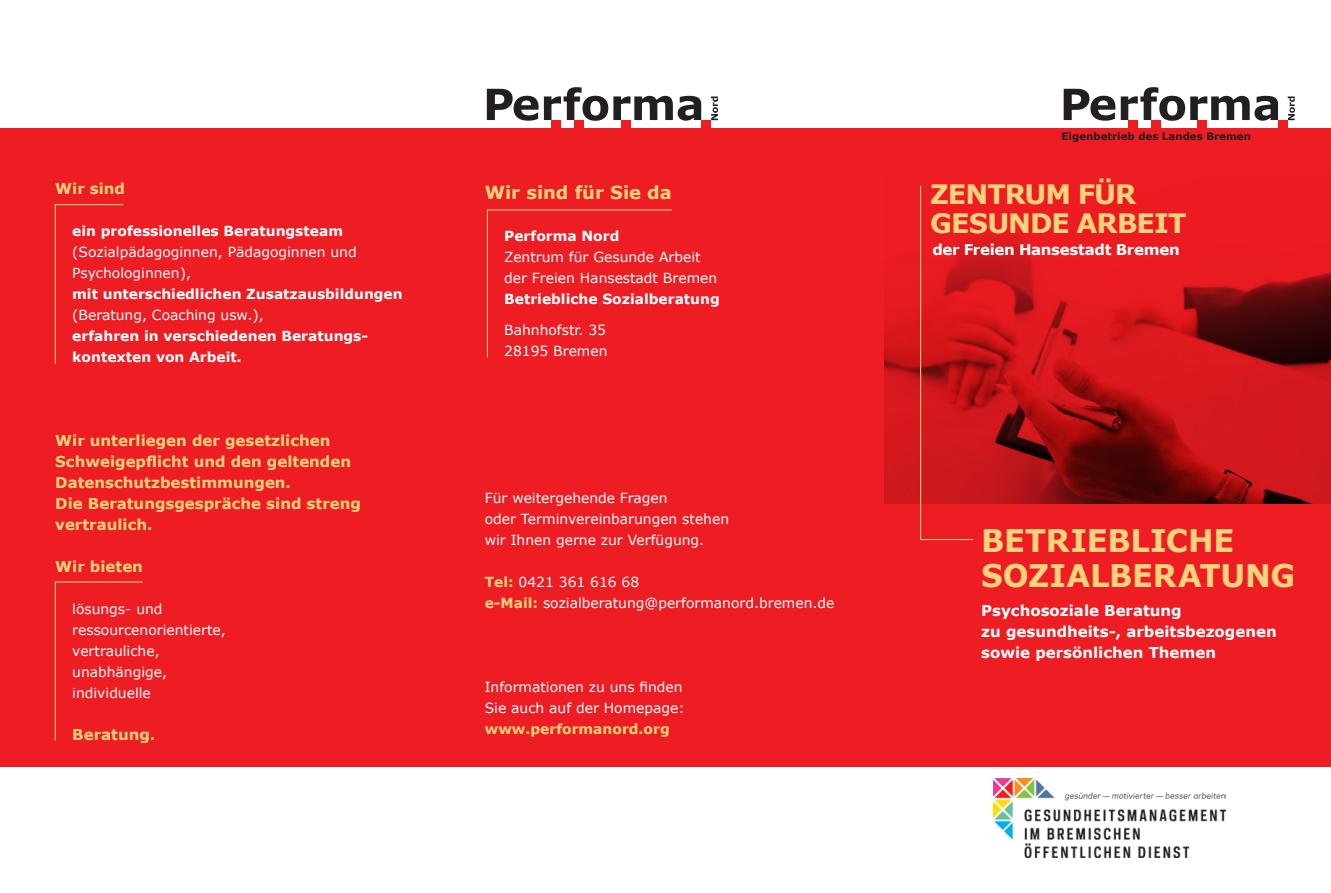
<style>
.page{position:relative;width:1331px;height:893px;background:#fff}
.page>*{position:absolute;margin:0;border:0;box-sizing:border-box;transform-origin:0 0}
.t1{font:700 31.2px "Verdana";letter-spacing:-.005em;color:#fed37c}
.t2{font:700 26.7px/30px "Verdana";letter-spacing:-.035em;color:#fed37c}
.t3{font:700 18px "Verdana";color:#fed37c}
.t4{font:700 15px/21px "Verdana";color:#fed37c}
.t5{font:700 15px/21px "Verdana";color:#fff}
.t6{font:700 14.85px "Verdana";letter-spacing:-.02em;color:#fff}
.t7{font:13.8px/21px "Verdana";color:#fff}
.t8{font:700 13.8px/21px "Verdana";color:#fff}
.t9{font:700 13.8px "Verdana";color:#fed37c}
.t10{font:700 10.35px "Verdana";color:#231f20}
.s1{font-weight:700;color:#fed37c}
</style>
<div class="page">
<div style="left:0;top:128px;width:1331px;height:638px;background:#ee1d23"></div>
<div style="left:701px;top:120px;width:9px;height:9px;background:#ee1d23"></div>
<div style="left:621px;top:120px;width:9px;height:9px;background:#ee1d23"></div>
<div style="left:574px;top:120px;width:10px;height:9px;background:#ee1d23"></div>
<div style="left:551px;top:120px;width:10px;height:9px;background:#ee1d23"></div>
<svg style="left:487px;top:87px;width:214px;height:34px"></svg>
<svg style="left:711px;top:97px;width:7px;height:23px"></svg>
<svg style="left:54px;top:204px;width:70px;height:160px"></svg>
<svg style="left:54px;top:581px;width:89px;height:160px"></svg>
<svg style="left:486px;top:209px;width:186px;height:149px"></svg>
<img style="left:884px;top:233px;width:447px;height:271px">
<svg style="left:1064px;top:87px;width:214px;height:34px"></svg>
<svg style="left:1288px;top:97px;width:7px;height:23px"></svg>
<div style="left:1128px;top:120px;width:10px;height:9px;background:#ee1d23"></div>
<div style="left:1151px;top:120px;width:10px;height:9px;background:#ee1d23"></div>
<div style="left:1198px;top:120px;width:9px;height:9px;background:#ee1d23"></div>
<div style="left:1278px;top:120px;width:9px;height:9px;background:#ee1d23"></div>
<svg style="left:920px;top:186px;width:54px;height:354px"></svg>
<img style="left:994px;top:778px;width:232px;height:80px">
<p class="t4" style="left:55px;top:178px;width:71px">Wir sind</p>
<h5 class="t8" style="left:72px;top:220px;width:272px">ein professionelles Beratungsteam</h5>
<p class="t7" style="left:72px;top:241px;width:286px">(Sozialpädagoginnen, Pädagoginnen und</p>
<p class="t7" style="left:72px;top:262px;width:120px">Psychologinnen),</p>
<p class="t8" style="left:72px;top:283px;width:332px">mit unterschiedlichen Zusatzausbildungen</p>
<p class="t7" style="left:72px;top:304px;width:193px">(Beratung, Coaching usw.),</p>
<p class="t8" style="left:72px;top:325px;width:297px">erfahren in verschiedenen Beratungs&shy;kontexten von Arbeit.</p>
<p class="t4" style="left:55px;top:430px;width:277px">Wir unterliegen der gesetzlichen</p>
<p class="t4" style="left:55px;top:451px;width:297px">Schweigepflicht und den geltenden</p>
<p class="t4" style="left:55px;top:472px;width:307px">Datenschutzbestimmungen.<br>Die Beratungsgespräche sind streng vertraulich.</p>
<p class="t4" style="left:55px;top:556px;width:89px">Wir bieten</p>
<p class="t7" style="left:72px;top:598px;width:155px">lösungs- und ressourcenorientierte, vertrauliche, unabhängige, individuelle</p>
<p class="t4" style="left:72px;top:724px;width:84px">Beratung.</p>
<h4 class="t3" style="left:485px;top:181px;width:189px">Wir sind für Sie da</h4>
<h4 class="t8" style="left:504px;top:225px;width:117px">Performa Nord</h4>
<p class="t7" style="left:504px;top:246px;width:214px">Zentrum für Gesunde Arbeit der Freien Hansestadt Bremen</p>
<h5 class="t8" style="left:504px;top:288px;width:217px">Betriebliche Sozialberatung</h5>
<p class="t7" style="left:504px;top:319px;width:105px">Bahnhofstr. 35<br>28195 Bremen</p>
<p class="t7" style="left:485px;top:487px;width:246px">Für weitergehende Fragen<br>oder Terminvereinbarungen stehen wir Ihnen gerne zur Verfügung.</p>
<p class="t7" style="left:485px;top:571px;width:351px"><span class="s1">Tel:</span> 0421 361 616 68<br><span class="s1">e-Mail:</span> sozialberatung@performanord.bremen.de</p>
<p class="t7" style="left:485px;top:676px;width:199px">Informationen zu uns finden</p>
<p class="t7" style="left:485px;top:697px;width:201px">Sie auch auf der Homepage:</p>
<h5 class="t9" style="left:485px;top:720px;width:186px">www.performanord.org</h5>
<p class="t10" style="left:1062px;top:129px;width:191px">Eigenbetrieb des Landes Bremen</p>
<p class="t2" style="left:930px;top:178px;width:258px">ZENTRUM FÜR<br>GESUNDE ARBEIT</p>
<p class="t6" style="left:932px;top:240px;width:249px">der Freien Hansestadt Bremen</p>
<p class="t1" style="left:981px;top:521px;width:255px">BETRIEBLICHE</p>
<h2 class="t1" style="left:981px;top:556px;width:316px">SOZIALBERATUNG</h2>
<p class="t5" style="left:981px;top:600px;width:297px">Psychosoziale Beratung<br>zu gesundheits-, arbeitsbezogenen sowie persönlichen Themen</p>
</div>
